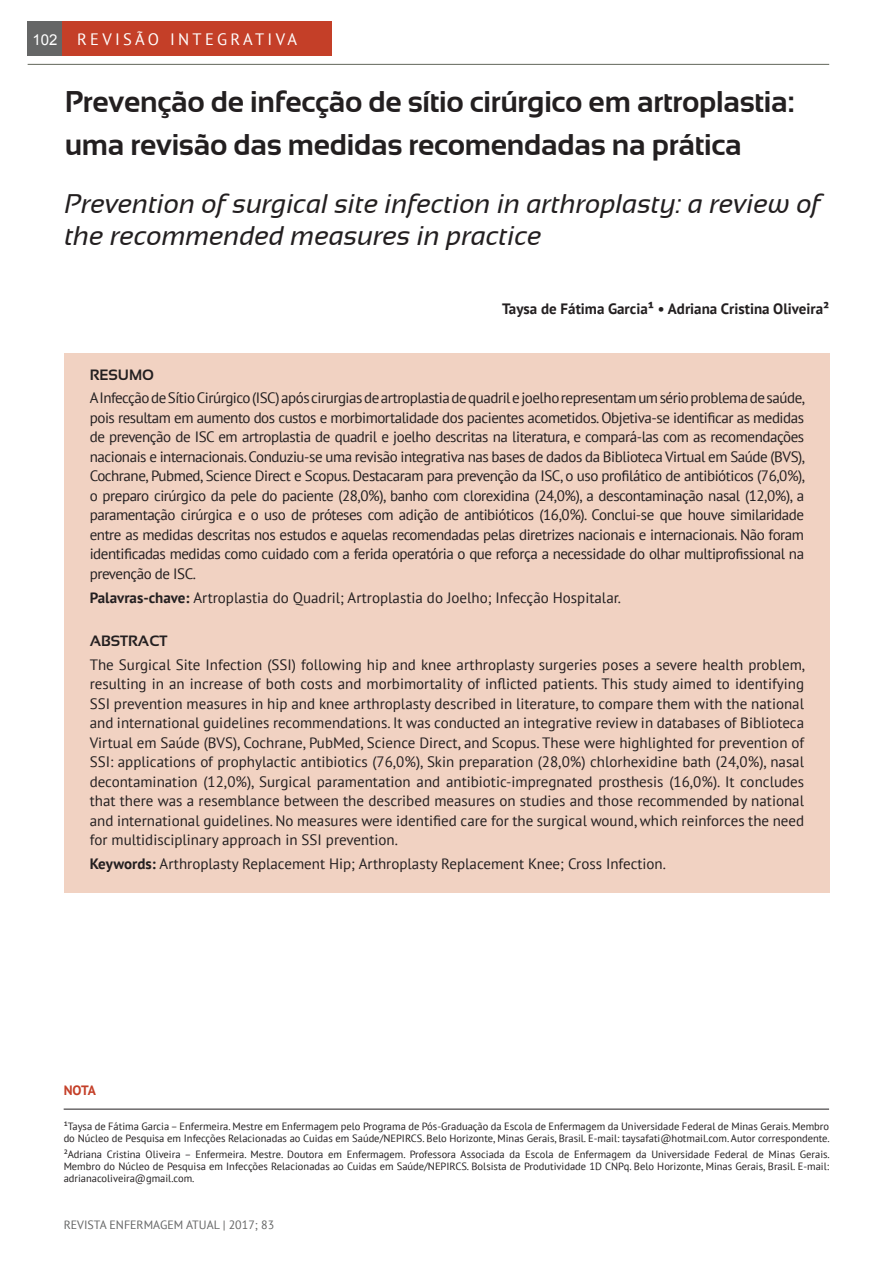
<style>
.page{position:relative;width:893px;height:1263px;background:#fff}
.page>*{position:absolute;margin:0;border:0;box-sizing:border-box;transform-origin:0 0}
.t1{font:700 30px/43.2px "Sansation";letter-spacing:-.01em;color:#231f20}
.t2{font:italic 27px/32.4px "Sansation";color:#231f20}
.t3{font:16.5px "PT Sans";letter-spacing:.2em;color:#fff}
.t4{font:15px/19.5px "PT Sans";color:#231f20;text-align:justify}
.t5{font:700 15px "PT Sans";color:#231f20}
.t6{font:700 15px "Sansation";color:#231f20}
.t7{font:700 13.5px "PT Sans";color:#c43f28}
.t8{font:12px "PT Sans";color:#656666}
.t9{font:10.5px/12px "PT Sans";color:#231f20}
.s1{font-family:"Arial";font-size:15px}
.s2{font-weight:700}
</style>
<div class="page">
<div style="left:28px;top:21px;width:34px;height:35px;background:#656666"></div>
<div style="left:62px;top:21px;width:270px;height:35px;background:#c43f28"></div>
<hr style="left:28px;top:64px;width:801px;height:1px;background:#73776c">
<div style="left:65px;top:354px;width:765px;height:539px;background:#f1d2c2"></div>
<hr style="left:64px;top:1109px;width:765px;height:1px;background:#231f20">
<p class="t3" style="left:32px;top:28px;width:266px"><span class="s1">102</span> REVISÃO INTEGRATIVA</p>
<h1 class="t1" style="left:65px;top:80px;width:731px">Prevenção de infecção de sítio cirúrgico em artroplastia: uma revisão das medidas recomendadas na prática</h1>
<h2 class="t2" style="left:65px;top:187px;width:758px">Prevention of surgical site infection in arthroplasty: a review of the recommended measures in practice</h2>
<p class="t5" style="left:502px;top:299px;width:329px">Taysa de Fátima Garcia¹ • Adriana Cristina Oliveira²</p>
<p class="t6" style="left:90px;top:366px;width:66px">RESUMO</p>
<p class="t4" style="left:90px;top:388px;width:717px">A Infecção de Sítio Cirúrgico (ISC) após cirurgias de artroplastia de quadril e joelho representam um sério problema de saúde, pois resultam em aumento dos custos e morbimortalidade dos pacientes acometidos. Objetiva-se identificar as medidas de prevenção de ISC em artroplastia de quadril e joelho descritas na literatura, e compará-las com as recomendações nacionais e internacionais. Conduziu-se uma revisão integrativa nas bases de dados da Biblioteca Virtual em Saúde (BVS), Cochrane, Pubmed, Science Direct e Scopus. Destacaram para prevenção da ISC, o uso profilático de antibióticos (76,0%), o preparo cirúrgico da pele do paciente (28,0%), banho com clorexidina (24,0%), a descontaminação nasal (12,0%), a paramentação cirúrgica e o uso de próteses com adição de antibióticos (16,0%). Conclui-se que houve similaridade entre as medidas descritas nos estudos e aquelas recomendadas pelas diretrizes nacionais e internacionais. Não foram identificadas medidas como cuidado com a ferida operatória o que reforça a necessidade do olhar multiprofissional na prevenção de ISC.</p>
<p class="t4" style="left:90px;top:587px;width:533px"><span class="s2">Palavras-chave:</span> Artroplastia do Quadril; Artroplastia do Joelho; Infecção Hospitalar.</p>
<p class="t6" style="left:90px;top:632px;width:79px">ABSTRACT</p>
<p class="t4" style="left:90px;top:654px;width:717px">The Surgical Site Infection (SSI) following hip and knee arthroplasty surgeries poses a severe health problem, resulting in an increase of both costs and morbimortality of inflicted patients. This study aimed to identifying SSI prevention measures in hip and knee arthroplasty described in literature, to compare them with the national and international guidelines recommendations. It was conducted an integrative review in databases of Biblioteca Virtual em Saúde (BVS), Cochrane, PubMed, Science Direct, and Scopus. These were highlighted for prevention of SSI: applications of prophylactic antibiotics (76,0%), Skin preparation (28,0%) chlorhexidine bath (24,0%), nasal decontamination (12,0%), Surgical paramentation and antibiotic-impregnated prosthesis (16,0%). It concludes that there was a resemblance between the described measures on studies and those recommended by national and international guidelines. No measures were identified care for the surgical wound, which reinforces the need for multidisciplinary approach in SSI prevention.</p>
<p class="t4" style="left:90px;top:853px;width:578px"><span class="s2">Keywords:</span> Arthroplasty Replacement Hip; Arthroplasty Replacement Knee; Cross Infection.</p>
<p class="t7" style="left:64px;top:1082px;width:34px">NOTA</p>
<p class="t9" style="left:64px;top:1120px;width:768px">¹Taysa de Fátima Garcia – Enfermeira. Mestre em Enfermagem pelo Programa de Pós-Graduação da Escola de Enfermagem da Universidade Federal de Minas Gerais. Membro do Núcleo de Pesquisa em Infecções Relacionadas ao Cuidas em Saúde/NEPIRCS. Belo Horizonte, Minas Gerais, Brasil. E-mail: taysafati@hotmail.com. Autor correspondente.</p>
<p class="t9" style="left:64px;top:1148px;width:768px;text-align:justify">²Adriana Cristina Oliveira – Enfermeira. Mestre. Doutora em Enfermagem. Professora Associada da Escola de Enfermagem da Universidade Federal de Minas Gerais.<br>Membro do Núcleo de Pesquisa em Infecções Relacionadas ao Cuidas em Saúde/NEPIRCS. Bolsista de Produtividade 1D CNPq. Belo Horizonte, Minas Gerais, Brasil. E-mail: adrianacoliveira@gmail.com.</p>
<p class="t8" style="left:64px;top:1217px;width:212px">REVISTA ENFERMAGEM ATUAL | 2017; 83</p>
</div>
